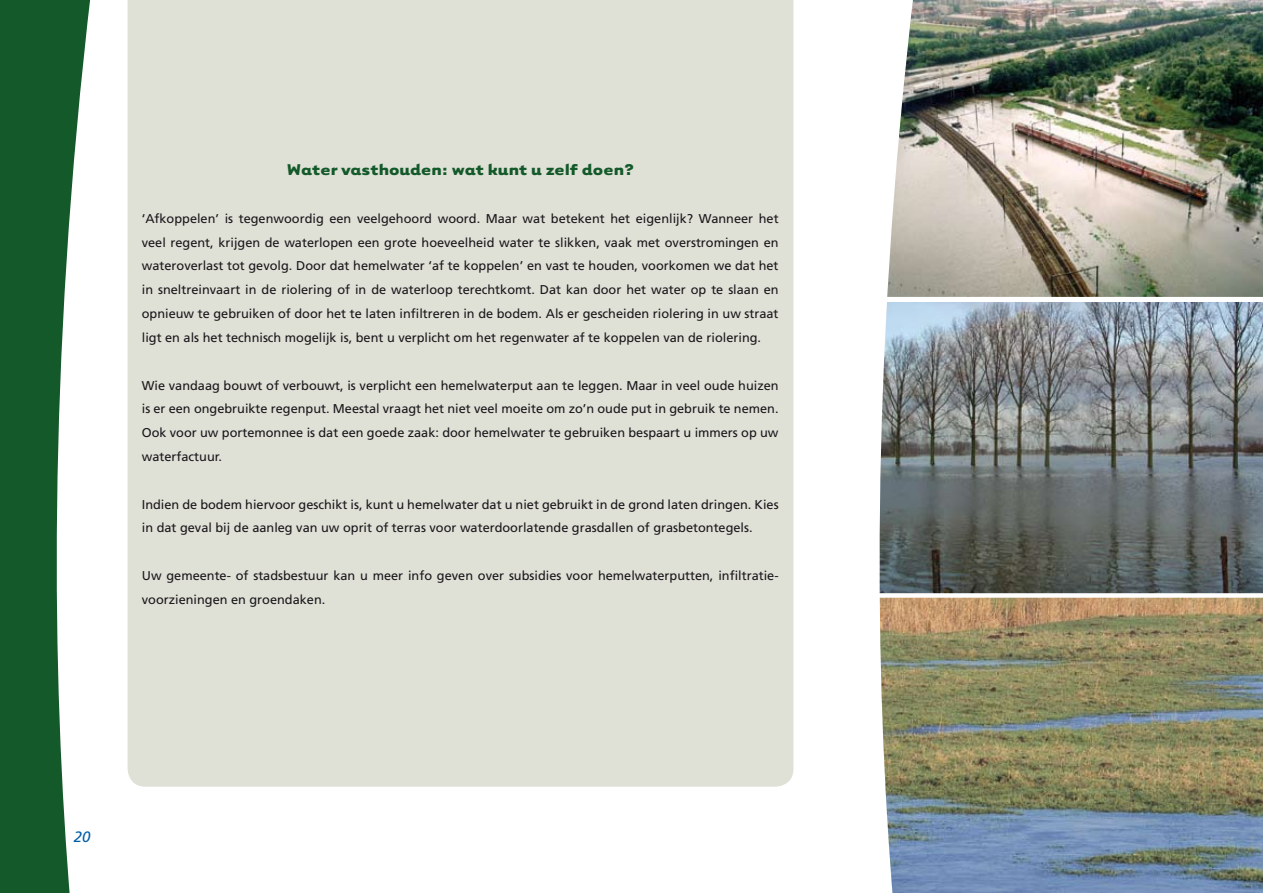
<style>
.page{position:relative;width:1263px;height:893px;background:#fff}
.page>*{position:absolute;margin:0;border:0;box-sizing:border-box;transform-origin:0 0}
.t1{font:700 18px "Tarzana Wide";color:#135929}
.t2{font:italic 15px "Frutiger LT Std";color:#005da8}
.t3{font:12.75px/23.9px "Frutiger LT Std";color:#1a171b;text-align:justify}
</style>
<div class="page">
<svg style="left:0;top:0;width:90px;height:893px;fill:#135929"></svg>
<div style="left:128px;top:0;width:665px;height:787px;background:#dfe0d6"></div>
<img style="left:914px;top:0;width:349px;height:297px">
<img style="left:914px;top:302px;width:349px;height:291px">
<img style="left:914px;top:598px;width:349px;height:295px">
<img style="left:879px;top:0;width:35px;height:893px">
<h1 class="t1" style="left:287px;top:158px;width:349px">Water vasthouden: wat kunt u zelf doen?</h1>
<p class="t3" style="left:142px;top:207px;width:638px">‘Afkoppelen’ is tegenwoordig een veelgehoord woord. Maar wat betekent het eigenlijk? Wanneer het veel regent, krijgen de waterlopen een grote hoeveelheid water te slikken, vaak met overstromingen en wateroverlast tot gevolg. Door dat hemelwater ‘af te koppelen’ en vast te houden, voorkomen we dat het in sneltreinvaart in de riolering of in de waterloop terechtkomt. Dat kan door het water op te slaan en opnieuw te gebruiken of door het te laten infiltreren in de bodem. Als er gescheiden riolering in uw straat ligt en als het technisch mogelijk is, bent u verplicht om het regenwater af te koppelen van de riolering.</p>
<p class="t3" style="left:142px;top:373px;width:638px">Wie vandaag bouwt of verbouwt, is verplicht een hemelwaterput aan te leggen. Maar in veel oude huizen is er een ongebruikte regenput. Meestal vraagt het niet veel moeite om zo’n oude put in gebruik te nemen.<br>Ook voor uw portemonnee is dat een goede zaak: door hemelwater te gebruiken bespaart u immers op uw waterfactuur.</p>
<p class="t3" style="left:142px;top:492px;width:638px">Indien de bodem hiervoor geschikt is, kunt u hemelwater dat u niet gebruikt in de grond laten dringen. Kies in dat geval bij de aanleg van uw oprit of terras voor waterdoorlatende grasdallen of grasbetontegels.</p>
<p class="t3" style="left:142px;top:564px;width:638px">Uw gemeente- of stadsbestuur kan u meer info geven over subsidies voor hemelwaterputten, infiltratie&shy;voorzieningen en groendaken.</p>
<p class="t2" style="left:74px;top:828px;width:18px">20</p>
</div>
